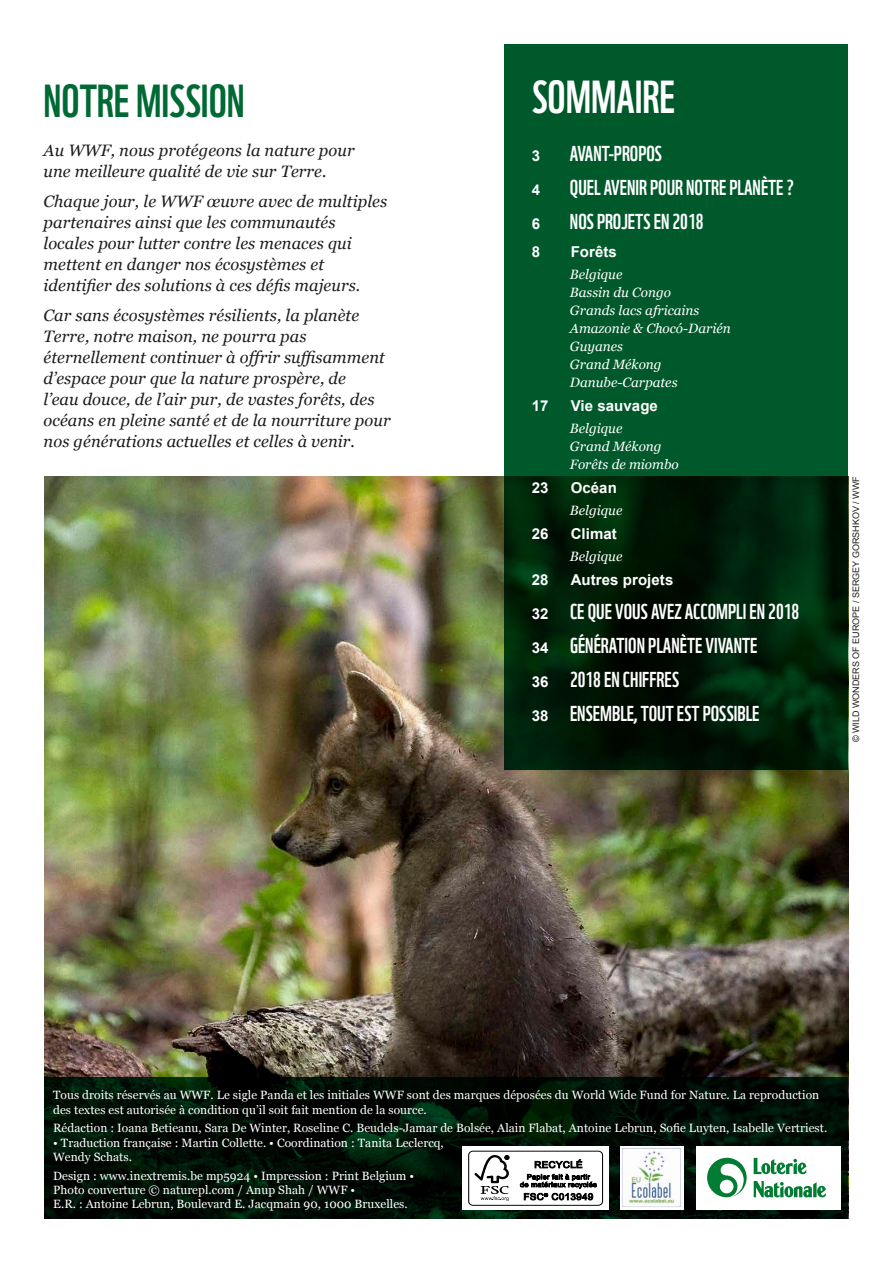
<style>
.page{position:relative;width:893px;height:1263px;background:#fff}
.page>*{position:absolute;margin:0;border:0;box-sizing:border-box;transform-origin:0 0}
.t1{font:45px "WWF";color:#006934}
.t2{font:45px "WWF";color:#fff}
.t3{font:21px/34px "WWF";color:#fff}
.t4{font:italic 16.5px/21px "Georgia";letter-spacing:.005em;color:#1d1d1b}
.t5{font:700 15px "Arial";letter-spacing:.005em;color:#fff}
.t6{font:italic 13.5px/18px "Georgia";color:#fff}
.t7{font:12px/14.4px "Georgia";letter-spacing:.005em;color:#fff}
.t8{font:9px "Arial";color:#1d1d1b}
.s1{font-family:"Arial";font-weight:700;font-size:15px}
</style>
<div class="page">
<img style="left:45px;top:476px;width:803px;height:601px">
<svg style="left:505px;top:45px;width:343px;height:725px;background:#00401c"></svg>
<svg style="left:45px;top:1077px;width:803px;height:141px;background:#010f06"></svg>
<div style="left:697px;top:1146px;width:144px;height:63px;background:#fff"></div>
<svg style="left:707px;top:1158px;width:40px;height:39px"></svg>
<svg style="left:754px;top:1158px;width:52px;height:16px"></svg>
<svg style="left:754px;top:1181px;width:72px;height:16px"></svg>
<svg style="left:462px;top:1146px;width:147px;height:63px"></svg>
<div style="left:469px;top:1151px;width:134px;height:54px;background:#fff;border-radius:4px"></div>
<div style="left:468px;top:1151px;width:135px;height:54px;border:1px solid #000;border-radius:4px"></div>
<svg style="left:474px;top:1155px;width:35px;height:46px"></svg>
<svg style="left:535px;top:1159px;width:47px;height:9px"></svg>
<svg style="left:520px;top:1174px;width:77px;height:26px"></svg>
<img style="left:620px;top:1146px;width:63px;height:63px">
<h1 class="t1" style="left:44px;top:66px;width:203px">NOTRE MISSION</h1>
<h3 class="t4" style="left:44px;top:140px;width:313px">Au WWF, nous protégeons la nature pour une meilleure qualité de vie sur Terre.</h3>
<h3 class="t4" style="left:44px;top:190px;width:345px">Chaque jour, le WWF œuvre avec de multiples partenaires ainsi que les communautés locales pour lutter contre les menaces qui mettent en danger nos écosystèmes et identifier des solutions à ces défis majeurs.</h3>
<p class="t4" style="left:44px;top:304px;width:349px">Car sans écosystèmes résilients, la planète Terre, notre maison, ne pourra pas éternellement continuer à offrir suffisamment d’espace pour que la nature prospère, de<br>l’eau douce, de l’air pur, de vastes forêts, des océans en pleine santé et de la nourriture pour nos générations actuelles et celles à venir.</p>
<h1 class="t2" style="left:532px;top:62px;width:145px">SOMMAIRE</h1>
<p class="t5" style="left:532px;top:146px;width:10px">3</p>
<h2 class="t3" style="left:570px;top:134px;width:94px">AVANT-PROPOS</h2>
<p class="t5" style="left:532px;top:180px;width:10px">4</p>
<h2 class="t3" style="left:570px;top:168px;width:225px">QUEL AVENIR POUR NOTRE PLANÈTE?</h2>
<p class="t5" style="left:532px;top:214px;width:10px">6</p>
<h2 class="t3" style="left:570px;top:202px;width:135px">NOS PROJETS EN 2018</h2>
<p class="t5" style="left:532px;top:242px;width:10px">8</p>
<p class="t5" style="left:571px;top:242px;width:48px">Forêts</p>
<p class="t6" style="left:570px;top:265px;width:162px">Belgique<br>Bassin du Congo<br>Grands lacs africains<br>Amazonie &amp; Chocó-Darién<br>Guyanes<br>Grand Mékong<br>Danube-Carpates</p>
<p class="t5" style="left:532px;top:396px;width:18px">17</p>
<p class="t5" style="left:571px;top:396px;width:89px">Vie sauvage</p>
<p class="t6" style="left:570px;top:419px;width:110px">Belgique<br>Grand Mékong<br>Forêts de miombo</p>
<p class="t5" style="left:532px;top:478px;width:18px">23</p>
<p class="t5" style="left:571px;top:478px;width:48px">Océan</p>
<p class="t6" style="left:570px;top:501px;width:54px">Belgique</p>
<p class="t5" style="left:532px;top:524px;width:18px">26</p>
<p class="t5" style="left:571px;top:524px;width:48px">Climat</p>
<p class="t6" style="left:570px;top:547px;width:54px">Belgique</p>
<p class="t5" style="left:532px;top:570px;width:18px">28</p>
<p class="t5" style="left:571px;top:570px;width:104px">Autres projets</p>
<h2 class="t3" style="left:532px;top:592px;width:269px"><span class="s1">32</span> CE QUE VOUS AVEZ ACCOMPLI EN 2018<br><span class="s1">34</span> GÉNÉRATION PLANÈTE VIVANTE<br><span class="s1">36</span> 2018 EN CHIFFRES<br><span class="s1">38</span> ENSEMBLE, TOUT EST POSSIBLE</h2>
<p class="t8" style="left:850px;top:742px;width:267px;rotate:-90deg">© WILD WONDERS OF EUROPE / SERGEY GORSHKOV / WWF</p>
<p class="t7" style="left:53px;top:1087px;width:768px">Tous droits réservés au WWF. Le sigle Panda et les initiales WWF sont des marques déposées du World Wide Fund for Nature. La reproduction des textes est autorisée à condition qu’il soit fait mention de la source.</p>
<p class="t7" style="left:53px;top:1120px;width:776px">Rédaction : Ioana Betieanu, Sara De Winter, Roseline C. Beudels-Jamar de Bolsée, Alain Flabat, Antoine Lebrun, Sofie Luyten, Isabelle Vertriest.</p>
<p class="t7" style="left:53px;top:1135px;width:392px">• Traduction française : Martin Collette. • Coordination : Tanita Leclercq,<br>Wendy Schats.</p>
<p class="t7" style="left:53px;top:1168px;width:362px">Design : www.inextremis.be mp5924 • Impression : Print Belgium •<br>Photo couverture © naturepl.com / Anup Shah / WWF •<br>E.R. : Antoine Lebrun, Boulevard E. Jacqmain 90, 1000 Bruxelles.</p>
</div>
